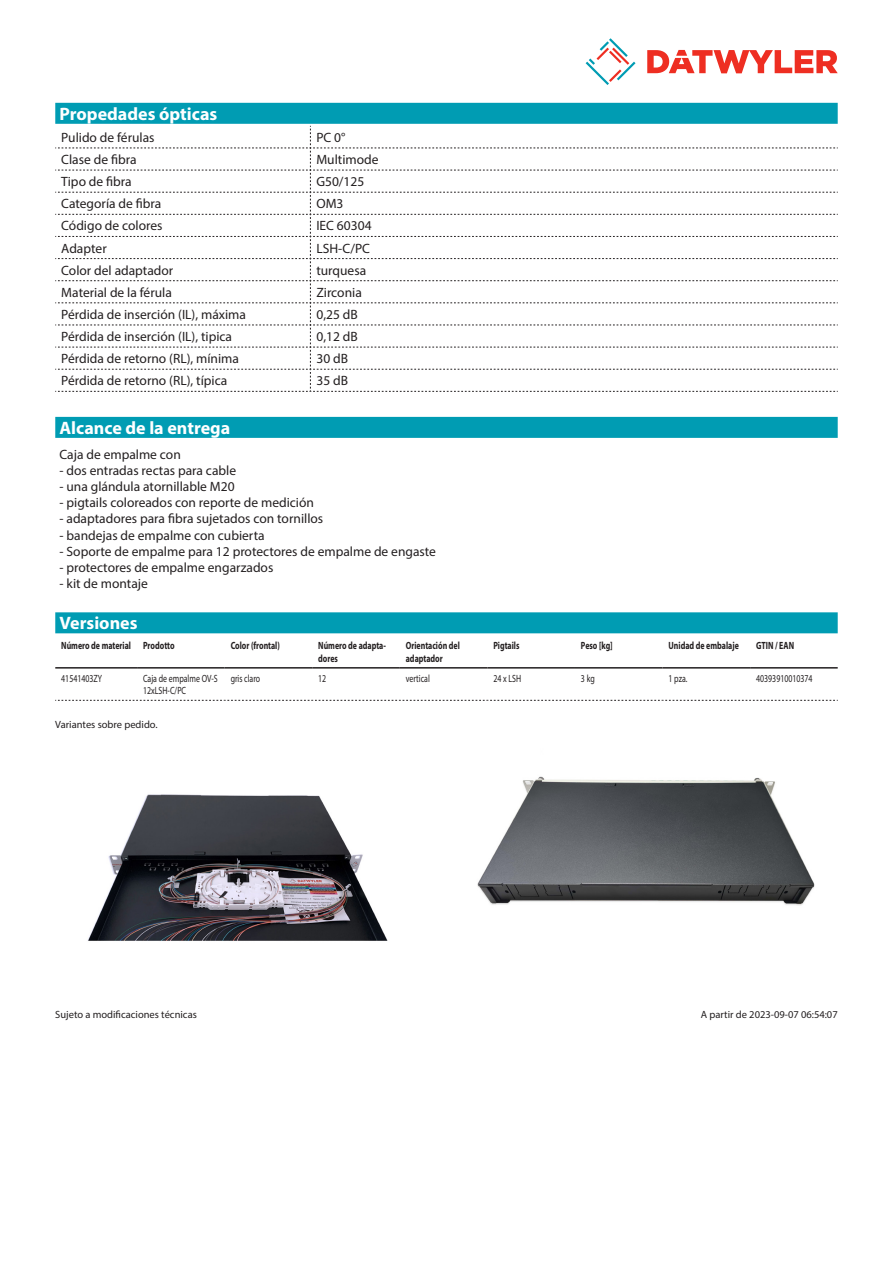
<style>
.page{position:relative;width:893px;height:1263px;background:#fff}
.page>*{position:absolute;margin:0;border:0;box-sizing:border-box;transform-origin:0 0}
.Standard_Head_Proper{font:700 18px "Myriad Pro";color:#fff}
.myriad_light_propert{font:13.5px "Myriad Pro";color:#231f20}
.Standard_text{font:13.5px "Myriad Pro";color:#231f20}
.myriadbold{font:700 10.5px/12.6px "Myriad Pro";color:#231f20;scale:.75 1}
.myriadlight{font:10.5px/12.6px "Myriad Pro";color:#231f20;scale:.75 1}
.Footnote{font:10.5px "Myriad Pro";color:#231f20}
.imagetext{font:10.5px "Myriad Pro";color:#231f20}
</style>
<div class="page">
<svg style="left:586px;top:38px;width:49px;height:47px"></svg>
<svg style="left:647px;top:50px;width:191px;height:23px"></svg>
<div style="left:55px;top:612px;width:783px;height:21px;background:#009cb3"></div>
<hr style="left:55px;top:667px;width:82px;height:2px;background:#231f20">
<hr style="left:137px;top:667px;width:88px;height:2px;background:#231f20">
<hr style="left:225px;top:667px;width:87px;height:2px;background:#231f20">
<hr style="left:312px;top:667px;width:88px;height:2px;background:#231f20">
<hr style="left:400px;top:667px;width:87px;height:2px;background:#231f20">
<hr style="left:487px;top:667px;width:88px;height:2px;background:#231f20">
<hr style="left:575px;top:667px;width:87px;height:2px;background:#231f20">
<hr style="left:662px;top:667px;width:88px;height:2px;background:#231f20">
<hr style="left:750px;top:667px;width:88px;height:2px;background:#231f20">
<svg style="left:55px;top:700px;width:783px;height:1px"></svg>
<div style="left:55px;top:417px;width:783px;height:21px;background:#009cb3"></div>
<div style="left:55px;top:103px;width:783px;height:21px;background:#009cb3"></div>
<svg style="left:55px;top:126px;width:783px;height:266px"></svg>
<img style="left:88px;top:794px;width:300px;height:147px">
<img style="left:477px;top:776px;width:338px;height:130px">
<p class="Standard_Head_Proper" style="left:60px;top:102px;width:159px">Propedades ópticas</p>
<p class="myriad_light_propert" style="left:61px;top:129px;width:95px">Pulido de férulas</p>
<p class="myriad_light_propert" style="left:316px;top:129px;width:31px">PC 0°</p>
<p class="myriad_light_propert" style="left:61px;top:151px;width:77px">Clase de fibra</p>
<p class="myriad_light_propert" style="left:316px;top:151px;width:64px">Multimode</p>
<p class="myriad_light_propert" style="left:61px;top:173px;width:72px">Tipo de fibra</p>
<p class="myriad_light_propert" style="left:316px;top:173px;width:49px">G50/125</p>
<p class="myriad_light_propert" style="left:61px;top:195px;width:102px">Categoría de fibra</p>
<p class="myriad_light_propert" style="left:316px;top:195px;width:29px">OM3</p>
<p class="myriad_light_propert" style="left:61px;top:218px;width:103px">Código de colores</p>
<p class="myriad_light_propert" style="left:316px;top:218px;width:57px">IEC 60304</p>
<p class="myriad_light_propert" style="left:61px;top:240px;width:47px">Adapter</p>
<p class="myriad_light_propert" style="left:316px;top:240px;width:55px">LSH-C/PC</p>
<p class="myriad_light_propert" style="left:61px;top:262px;width:114px">Color del adaptador</p>
<p class="myriad_light_propert" style="left:316px;top:262px;width:51px">turquesa</p>
<p class="myriad_light_propert" style="left:61px;top:284px;width:112px">Material de la férula</p>
<p class="myriad_light_propert" style="left:316px;top:284px;width:47px">Zirconia</p>
<p class="myriad_light_propert" style="left:61px;top:306px;width:186px">Pérdida de inserción (IL), máxima</p>
<p class="myriad_light_propert" style="left:316px;top:306px;width:43px">0,25 dB</p>
<p class="myriad_light_propert" style="left:61px;top:328px;width:172px">Pérdida de inserción (IL), tipica</p>
<p class="myriad_light_propert" style="left:316px;top:328px;width:43px">0,12 dB</p>
<p class="myriad_light_propert" style="left:61px;top:350px;width:179px">Pérdida de retorno (RL), mínima</p>
<p class="myriad_light_propert" style="left:316px;top:350px;width:33px">30 dB</p>
<p class="myriad_light_propert" style="left:61px;top:372px;width:167px">Pérdida de retorno (RL), típica</p>
<p class="myriad_light_propert" style="left:316px;top:372px;width:33px">35 dB</p>
<p class="Standard_Head_Proper" style="left:60px;top:416px;width:172px">Alcance de la entrega</p>
<p class="Standard_text" style="left:60px;top:446px;width:123px">Caja de empalme con</p>
<p class="Standard_text" style="left:60px;top:462px;width:178px">- dos entradas rectas para cable</p>
<p class="Standard_text" style="left:60px;top:478px;width:177px">- una glándula atornillable M20</p>
<p class="Standard_text" style="left:60px;top:494px;width:256px">- pigtails coloreados con reporte de medición</p>
<p class="Standard_text" style="left:60px;top:510px;width:265px">- adaptadores para fibra sujetados con tornillos</p>
<p class="Standard_text" style="left:60px;top:527px;width:207px">- bandejas de empalme con cubierta</p>
<p class="Standard_text" style="left:60px;top:543px;width:378px">- Soporte de empalme para 12 protectores de empalme de engaste</p>
<p class="Standard_text" style="left:60px;top:559px;width:215px">- protectores de empalme engarzados</p>
<p class="Standard_text" style="left:60px;top:575px;width:90px">- kit de montaje</p>
<p class="Standard_Head_Proper" style="left:60px;top:611px;width:80px">Versiones</p>
<p class="myriadbold" style="left:61px;top:639px;width:95px">Número de material</p>
<p class="myriadbold" style="left:143px;top:639px;width:44px">Prodotto</p>
<p class="myriadbold" style="left:231px;top:639px;width:67px">Color (frontal)</p>
<p class="myriadbold" style="left:318px;top:639px;width:92px">Número de adapta&shy;dores</p>
<p class="myriadbold" style="left:406px;top:639px;width:74px">Orientación del adaptador</p>
<p class="myriadbold" style="left:493px;top:639px;width:36px">Pigtails</p>
<p class="myriadbold" style="left:581px;top:639px;width:44px">Peso [kg]</p>
<p class="myriadbold" style="left:668px;top:639px;width:95px">Unidad de embalaje</p>
<p class="myriadbold" style="left:756px;top:639px;width:52px">GTIN / EAN</p>
<p class="myriadlight" style="left:61px;top:672px;width:56px">41541403ZY</p>
<p class="myriadlight" style="left:143px;top:672px;width:101px">Caja de empalme OV-S<br>12xLSH-C/PC</p>
<p class="myriadlight" style="left:231px;top:672px;width:41px">gris claro</p>
<p class="myriadlight" style="left:318px;top:672px;width:12px">12</p>
<p class="myriadlight" style="left:406px;top:672px;width:34px">vertical</p>
<p class="myriadlight" style="left:493px;top:672px;width:39px">24 x LSH</p>
<p class="myriadlight" style="left:581px;top:672px;width:20px">3 kg</p>
<p class="myriadlight" style="left:668px;top:672px;width:27px">1 pza.</p>
<p class="myriadlight" style="left:756px;top:672px;width:77px">40393910010374</p>
<p class="imagetext" style="left:55px;top:718px;width:104px">Variantes sobre pedido.</p>
<p class="Footnote" style="left:55px;top:1008px;width:143px">Sujeto a modificaciones técnicas</p>
<p class="Footnote" style="left:701px;top:1008px;width:138px">A partir de 2023-09-07 06:54:07</p>
</div>
